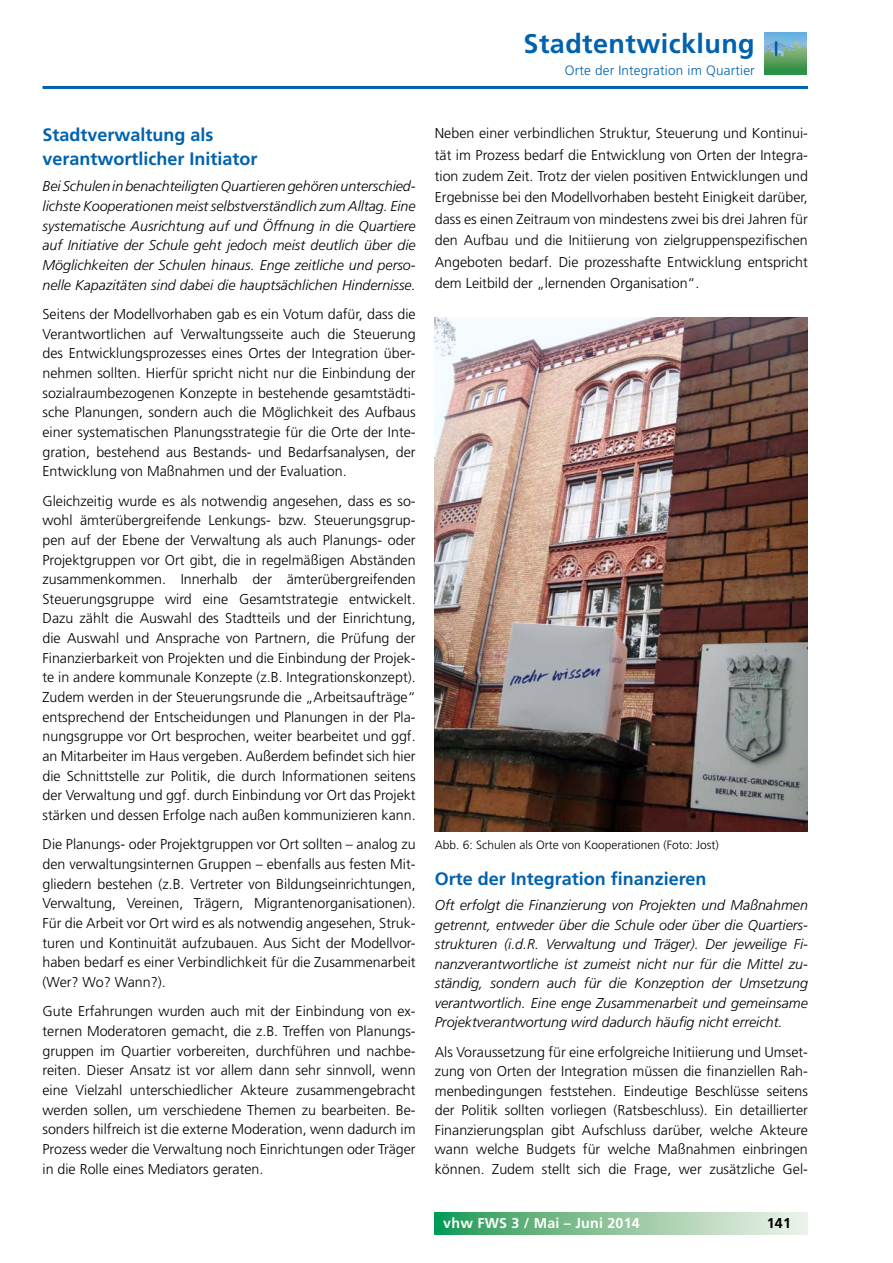
<style>
.page{position:relative;width:893px;height:1263px;background:#fff}
.page>*{position:absolute;margin:0;border:0;box-sizing:border-box;transform-origin:0 0}
.t1{font:700 27px "Frutiger LT";letter-spacing:.015em;color:#0062ae}
.t2{font:700 18px/24.2px "Frutiger LT";color:#0062ae}
.t3{font:300 14.25px/19.6px "Frutiger LT";color:#000;text-align:justify}
.t4{font:italic 300 14.25px/19.5px "Frutiger";color:#000;text-align:justify}
.t5{font:700 14.25px "Frutiger LT";letter-spacing:.015em;color:#fff}
.t6{font:700 14.25px "Frutiger LT";color:#000}
.t7{font:300 13.5px "Frutiger LT";letter-spacing:.015em;color:#0062ae}
.t8{font:300 12px "Frutiger CE";color:#000}
</style>
<div class="page">
<hr style="left:43px;top:86px;width:765px;height:3px;background:#0062ae">
<svg style="left:435px;top:1213px;width:373px;height:21px;background:#8ec69f"></svg>
<img style="left:764px;top:32px;width:42px;height:43px">
<img style="left:435px;top:318px;width:373px;height:513px">
<h1 class="t1" style="left:524px;top:28px;width:233px">Stadtentwicklung</h1>
<p class="t7" style="left:565px;top:62px;width:192px">Orte der Integration im Quartier</p>
<p class="t2" style="left:43px;top:123px;width:217px">Stadtverwaltung als verantwortlicher Initiator</p>
<p class="t4" style="left:43px;top:176px;width:375px">Bei Schulen in benachteiligten Quartieren gehören unterschied&shy;lichste Kooperationen meist selbstverständlich zum Alltag. Eine systematische Ausrichtung auf und Öffnung in die Quartiere auf Initiative der Schule geht jedoch meist deutlich über die Möglichkeiten der Schulen hinaus. Enge zeitliche und perso&shy;nelle Kapazitäten sind dabei die hauptsächlichen Hindernisse.</p>
<p class="t3" style="left:43px;top:304px;width:375px">Seitens der Modellvorhaben gab es ein Votum dafür, dass die Verantwortlichen auf Verwaltungsseite auch die Steuerung des Entwicklungsprozesses eines Ortes der Integration über&shy;nehmen sollten. Hierfür spricht nicht nur die Einbindung der sozialraumbezogenen Konzepte in bestehende gesamtstädti&shy;sche Planungen, sondern auch die Möglichkeit des Aufbaus einer systematischen Planungsstrategie für die Orte der Inte&shy;gration, bestehend aus Bestands- und Bedarfsanalysen, der Entwicklung von Maßnahmen und der Evaluation.</p>
<p class="t3" style="left:43px;top:491px;width:375px">Gleichzeitig wurde es als notwendig angesehen, dass es so&shy;wohl ämterübergreifende Lenkungs- bzw. Steuerungsgrup&shy;pen auf der Ebene der Verwaltung als auch Planungs- oder Projektgruppen vor Ort gibt, die in regelmäßigen Abständen zusammenkommen. Innerhalb der ämterübergreifenden Steuerungsgruppe wird eine Gesamtstrategie entwickelt.<br>Dazu zählt die Auswahl des Stadtteils und der Einrichtung, die Auswahl und Ansprache von Partnern, die Prüfung der Finanzierbarkeit von Projekten und die Einbindung der Projek&shy;te in andere kommunale Konzepte (z.B. Integrationskonzept).<br>Zudem werden in der Steuerungsrunde die „Arbeitsaufträge“ entsprechend der Entscheidungen und Planungen in der Pla&shy;nungsgruppe vor Ort besprochen, weiter bearbeitet und ggf. an Mitarbeiter im Haus vergeben. Außerdem befindet sich hier die Schnittstelle zur Politik, die durch Informationen seitens der Verwaltung und ggf. durch Einbindung vor Ort das Projekt stärken und dessen Erfolge nach außen kommunizieren kann.</p>
<p class="t3" style="left:43px;top:835px;width:375px">Die Planungs- oder Projektgruppen vor Ort sollten – analog zu den verwaltungsinternen Gruppen – ebenfalls aus festen Mit&shy;gliedern bestehen (z.B. Vertreter von Bildungseinrichtungen, Verwaltung, Vereinen, Trägern, Migrantenorganisationen).<br>Für die Arbeit vor Ort wird es als notwendig angesehen, Struk&shy;turen und Kontinuität aufzubauen. Aus Sicht der Modellvor&shy;haben bedarf es einer Verbindlichkeit für die Zusammenarbeit (Wer? Wo? Wann?).</p>
<p class="t3" style="left:43px;top:1002px;width:375px">Gute Erfahrungen wurden auch mit der Einbindung von ex&shy;ternen Moderatoren gemacht, die z.B. Treffen von Planungs&shy;gruppen im Quartier vorbereiten, durchführen und nachbe&shy;reiten. Dieser Ansatz ist vor allem dann sehr sinnvoll, wenn eine Vielzahl unterschiedlicher Akteure zusammengebracht werden sollen, um verschiedene Themen zu bearbeiten. Be&shy;sonders hilfreich ist die externe Moderation, wenn dadurch im Prozess weder die Verwaltung noch Einrichtungen oder Träger in die Rolle eines Mediators geraten.</p>
<p class="t3" style="left:435px;top:123px;width:375px;line-height:21.5px">Neben einer verbindlichen Struktur, Steuerung und Kontinui&shy;tät im Prozess bedarf die Entwicklung von Orten der Integra&shy;tion zudem Zeit. Trotz der vielen positiven Entwicklungen und Ergebnisse bei den Modellvorhaben besteht Einigkeit darüber, dass es einen Zeitraum von mindestens zwei bis drei Jahren für den Aufbau und die Initiierung von zielgruppenspezifischen Angeboten bedarf. Die prozesshafte Entwicklung entspricht dem Leitbild der „lernenden Organisation“.</p>
<p class="t8" style="left:435px;top:838px;width:286px">Abb. 6: Schulen als Orte von Kooperationen (Foto: Jost)</p>
<p class="t2" style="left:435px;top:866px;width:273px">Orte der Integration finanzieren</p>
<p class="t4" style="left:435px;top:896px;width:375px">Oft erfolgt die Finanzierung von Projekten und Maßnahmen getrennt, entweder über die Schule oder über die Quartiers&shy;strukturen (i.d.R. Verwaltung und Träger). Der jeweilige Fi&shy;nanzverantwortliche ist zumeist nicht nur für die Mittel zu&shy;ständig, sondern auch für die Konzeption der Umsetzung verantwortlich. Eine enge Zusammenarbeit und gemeinsame Projektverantwortung wird dadurch häufig nicht erreicht.</p>
<p class="t3" style="left:435px;top:1042px;width:375px">Als Voraussetzung für eine erfolgreiche Initiierung und Umset&shy;zung von Orten der Integration müssen die finanziellen Rah&shy;menbedingungen feststehen. Eindeutige Beschlüsse seitens der Politik sollten vorliegen (Ratsbeschluss). Ein detaillierter Finanzierungsplan gibt Aufschluss darüber, welche Akteure wann welche Budgets für welche Maßnahmen einbringen können. Zudem stellt sich die Frage, wer zusätzliche Gel-</p>
<p class="t5" style="left:443px;top:1215px;width:198px">vhw FWS 3 / Mai – Juni 2014</p>
<p class="t6" style="left:767px;top:1214px;width:26px">141</p>
</div>
